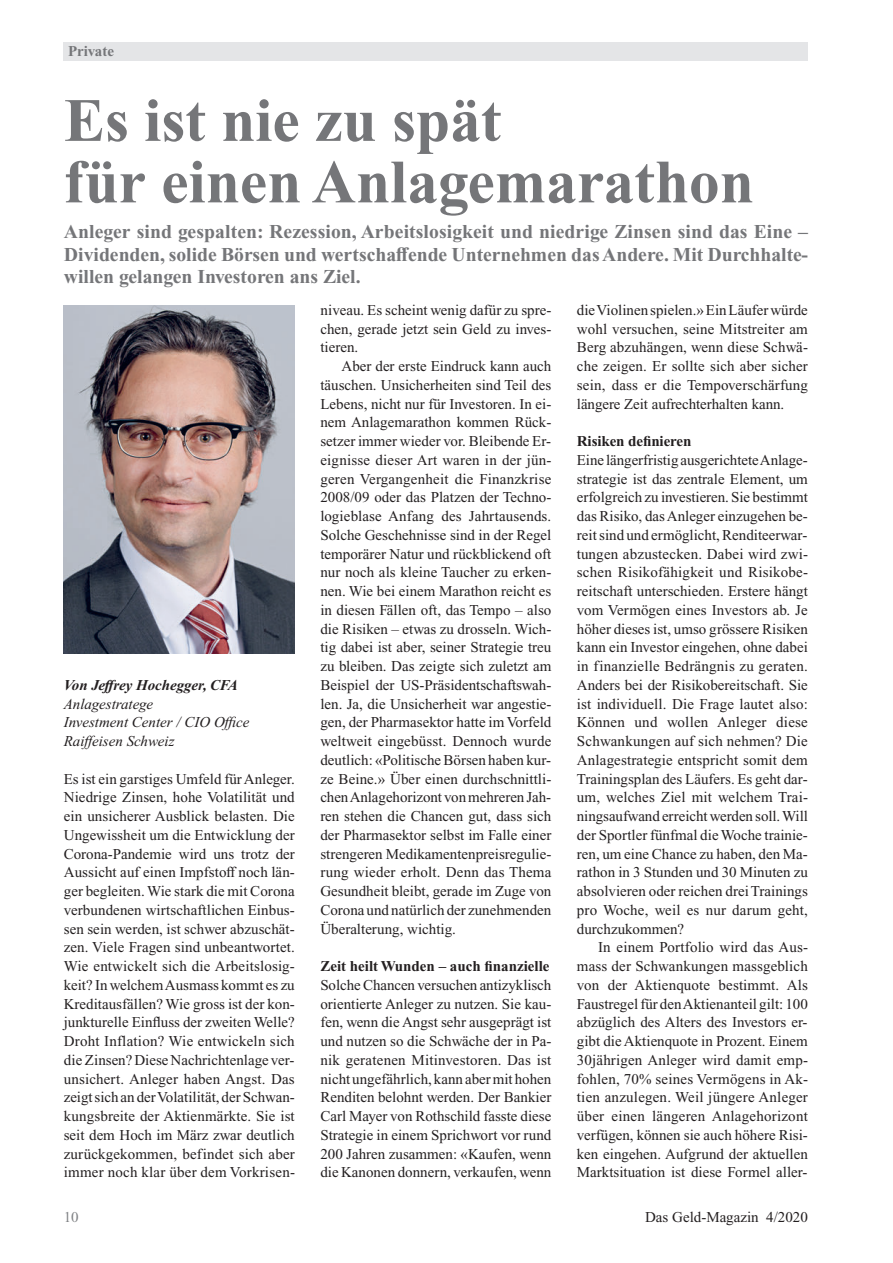
<style>
.page{position:relative;width:893px;height:1263px;background:#fff}
.page>*{position:absolute;margin:0;border:0;box-sizing:border-box;transform-origin:0 0}
.t1{font:700 61.5px/61.5px "Times New Roman PS Std";color:#757679}
.t2{font:700 19.65px/22.5px "Times New Roman PS Std";color:#757679;text-align:justify}
.t3{font:15px/18.8px "Times New Roman PS Std";color:#231f20;text-align:justify}
.t4{font:italic 15px/18.8px "Times New Roman PS Std";color:#231f20}
.t5{font:700 15px "Times New Roman PS Std";color:#231f20}
.t6{font:italic 700 15px "Times New Roman PS Std";color:#231f20}
.t7{font:700 15px "Times New Roman PS Std";color:#757679}
.t8{font:15px "Times New Roman PS Std";color:#808285}
</style>
<div class="page">
<div style="left:64px;top:43px;width:744px;height:18px;background:#e4e5e7"></div>
<img style="left:64px;top:305px;width:231px;height:348px">
<p class="t7" style="left:68px;top:46px;width:48px">Private</p>
<h1 class="t1" style="left:64px;top:96px;width:691px">Es ist nie zu spät<br>für einen Anlagemarathon</h1>
<h2 class="t2" style="left:64px;top:223px;width:746px">Anleger sind gespalten: Rezession, Arbeitslosigkeit und niedrige Zinsen sind das Eine – Dividenden, solide Börsen und wertschaffende Unternehmen das Andere. Mit Durchhalte&shy;willen gelangen Investoren ans Ziel.</h2>
<p class="t6" style="left:64px;top:680px;width:175px">Von Jeffrey Hochegger, CFA</p>
<p class="t4" style="left:64px;top:696px;width:187px">Anlagestratege<br>Investment Center / CIO Office<br>Raiffeisen Schweiz</p>
<p class="t3" style="left:64px;top:771px;width:233px">Es ist ein garstiges Umfeld für Anleger.<br>Niedrige Zinsen, hohe Volatilität und ein unsicherer Ausblick belasten. Die Ungewissheit um die Entwicklung der Corona-Pandemie wird uns trotz der Aussicht auf einen Impfstoff noch län&shy;ger begleiten. Wie stark die mit Corona verbundenen wirtschaftlichen Einbus&shy;sen sein werden, ist schwer abzuschät&shy;zen. Viele Fragen sind unbeantwortet.<br>Wie entwickelt sich die Arbeitslosig&shy;keit? In welchem Ausmass kommt es zu Kreditausfällen? Wie gross ist der kon&shy;junkturelle Einfluss der zweiten Welle?<br>Droht Inflation? Wie entwickeln sich die Zinsen? Diese Nachrichtenlage ver&shy;unsichert. Anleger haben Angst. Das zeigt sich an der Volatilität, der Schwan&shy;kungsbreite der Aktienmärkte. Sie ist seit dem Hoch im März zwar deutlich zurückgekommen, befindet sich aber immer noch klar über dem Vorkrisen-</p>
<p class="t3" style="left:320px;top:302px;width:233px">niveau. Es scheint wenig dafür zu spre&shy;chen, gerade jetzt sein Geld zu inves&shy;tieren.</p>
<p class="t3" style="left:320px;top:358px;width:233px;text-indent:21px">Aber der erste Eindruck kann auch täuschen. Unsicherheiten sind Teil des Lebens, nicht nur für Investoren. In ei&shy;nem Anlagemarathon kommen Rück&shy;setzer immer wieder vor. Bleibende Er&shy;eignisse dieser Art waren in der jün&shy;geren Vergangenheit die Finanzkrise 2008/09 oder das Platzen der Techno&shy;logieblase Anfang des Jahrtausends.<br>Solche Geschehnisse sind in der Regel temporärer Natur und rückblickend oft nur noch als kleine Taucher zu erken&shy;nen. Wie bei einem Marathon reicht es in diesen Fällen oft, das Tempo – also die Risiken – etwas zu drosseln. Wich&shy;tig dabei ist aber, seiner Strategie treu zu bleiben. Das zeigte sich zuletzt am Beispiel der US-Präsidentschaftswah&shy;len. Ja, die Unsicherheit war angestie&shy;gen, der Pharmasektor hatte im Vorfeld weltweit eingebüsst. Dennoch wurde deutlich: «Politische Börsen haben kur&shy;ze Beine.» Über einen durchschnittli&shy;chen Anlagehorizont von mehreren Jah&shy;ren stehen die Chancen gut, dass sich der Pharmasektor selbst im Falle einer strengeren Medikamentenpreisregulie&shy;rung wieder erholt. Denn das Thema Gesundheit bleibt, gerade im Zuge von Corona und natürlich der zunehmenden Überalterung, wichtig.</p>
<p class="t5" style="left:320px;top:961px;width:231px">Zeit heilt Wunden – auch finanzielle</p>
<p class="t3" style="left:320px;top:977px;width:233px">Solche Chancen versuchen antizyklisch orientierte Anleger zu nutzen. Sie kau&shy;fen, wenn die Angst sehr ausgeprägt ist und nutzen so die Schwäche der in Pa&shy;nik geratenen Mitinvestoren. Das ist nicht ungefährlich, kann aber mit hohen Renditen belohnt werden. Der Bankier Carl Mayer von Rothschild fasste diese Strategie in einem Sprichwort vor rund 200 Jahren zusammen: «Kaufen, wenn die Kanonen donnern, verkaufen, wenn</p>
<p class="t3" style="left:577px;top:302px;width:233px">die Violinen spielen.» Ein Läufer würde wohl versuchen, seine Mitstreiter am Berg abzuhängen, wenn diese Schwä&shy;che zeigen. Er sollte sich aber sicher sein, dass er die Tempoverschärfung längere Zeit aufrechterhalten kann.</p>
<p class="t5" style="left:577px;top:436px;width:116px">Risiken definieren</p>
<p class="t3" style="left:577px;top:452px;width:233px">Eine längerfristig ausgerichtete Anlage&shy;strategie ist das zentrale Element, um erfolgreich zu investieren. Sie bestimmt das Risiko, das Anleger einzugehen be&shy;reit sind und ermöglicht, Renditeerwar&shy;tungen abzustecken. Dabei wird zwi&shy;schen Risikofähigkeit und Risikobe&shy;reitschaft unterschieden. Erstere hängt vom Vermögen eines In vestors ab. Je höher dieses ist, umso grössere Risiken kann ein Investor eingehen, ohne dabei in finanzielle Bedrängnis zu geraten.<br>Anders bei der Risikobereitschaft. Sie ist individuell. Die Frage lautet also:<br>Können und wollen Anleger diese Schwankungen auf sich nehmen? Die Anlagestrategie entspricht somit dem Trainingsplan des Läufers. Es geht dar - um, welches Ziel mit welchem Trai&shy;ningsaufwand erreicht werden soll. Will der Sportler fünfmal die Woche trainie&shy;ren, um eine Chance zu haben, den Ma&shy;rathon in 3 Stunden und 30 Minuten zu absolvieren oder reichen drei Trainings pro Woche, weil es nur darum geht, durchzukommen?</p>
<p class="t3" style="left:577px;top:939px;width:233px;text-indent:21px">In einem Portfolio wird das Aus&shy;mass der Schwankungen massgeblich von der Aktienquote bestimmt. Als Faustregel für den Aktienanteil gilt: 100 abzüglich des Alters des Investors er&shy;gibt die Aktienquote in Prozent. Einem 30jährigen Anleger wird damit emp&shy;fohlen, 70% seines Vermögens in Ak&shy;tien anzulegen. Weil jüngere Anleger über einen längeren Anlagehorizont verfügen, können sie auch höhere Risi&shy;ken eingehen. Aufgrund der aktuellen Marktsituation ist diese Formel aller-</p>
<p class="t8" style="left:64px;top:1212px;width:16px">10</p>
<p class="t3" style="left:645px;top:1209px;width:164px">Das Geld-Magazin 4/2020</p>
</div>
